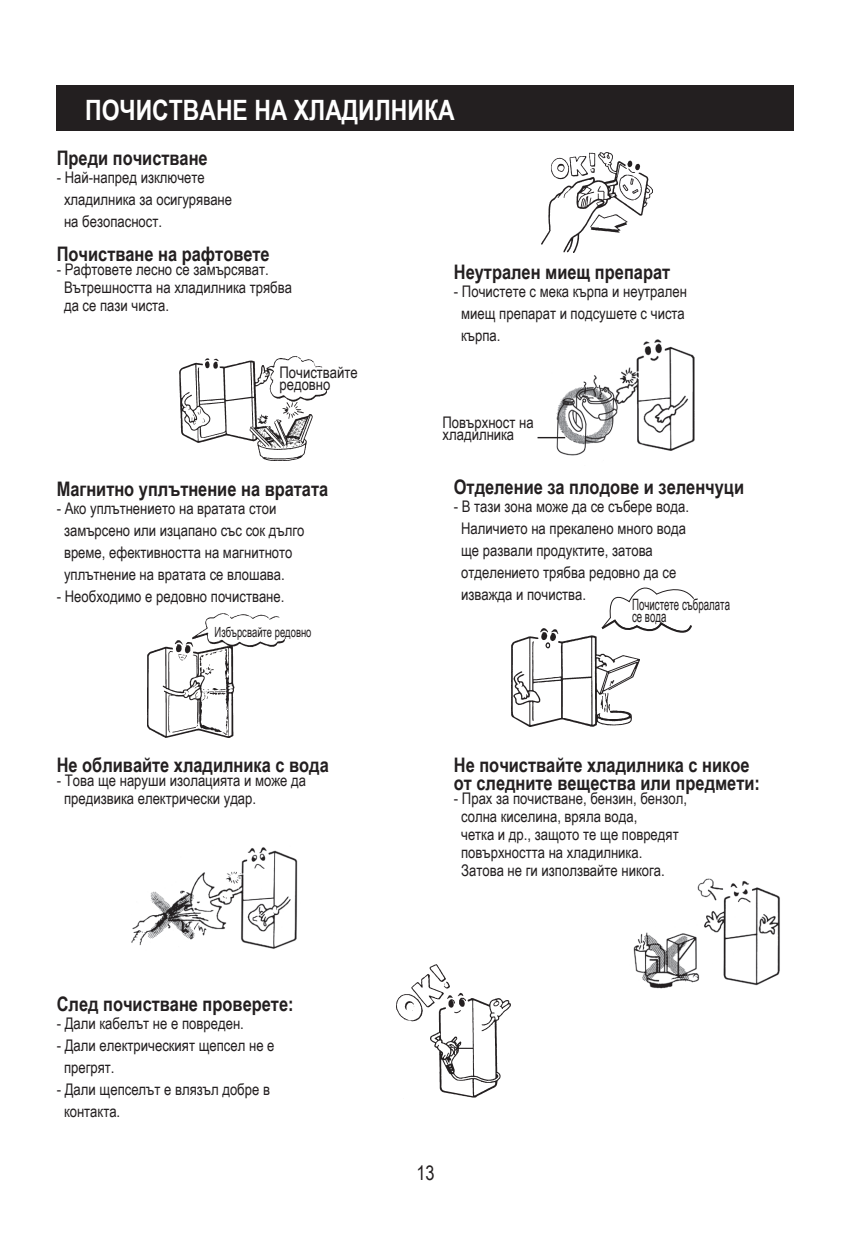
<style>
.page{position:relative;width:851px;height:1248px;background:#fff}
.page>*{position:absolute;margin:0;border:0;box-sizing:border-box;transform-origin:0 0}
.t1{font:700 28px "Arial Narrow";color:#fff}
.t2{font:700 20px/18px "Arial Narrow";color:#231f20}
.t3{font:20px "Arial Narrow";color:#231f20}
.t4{font:16px/22px "Arial Narrow";color:#231f20}
.t5{font:15.6px/11.8px "Arial Narrow";color:#231f20;scale:.75 1}
.t6{font:14px "Arial Narrow";color:#231f20;scale:.82 1}
</style>
<div class="page">
<img style="left:633px;top:878px;width:147px;height:111px">
<img style="left:147px;top:613px;width:137px;height:124px">
<img style="left:546px;top:339px;width:149px;height:117px">
<div style="left:57px;top:85px;width:737px;height:45px;background:#231f20"></div>
<img style="left:541px;top:152px;width:111px;height:101px">
<img style="left:131px;top:847px;width:167px;height:102px">
<img style="left:397px;top:964px;width:113px;height:134px">
<img style="left:180px;top:357px;width:146px;height:103px">
<svg style="left:537px;top:437px;width:28px;height:1px"></svg>
<img style="left:511px;top:628px;width:128px;height:98px">
<svg style="left:597px;top:587px;width:97px;height:53px"></svg>
<h1 class="t1" style="left:85px;top:89px;width:371px">ПОЧИСТВАНЕ НА ХЛАДИЛНИКА</h1>
<p class="t2" style="left:57px;top:147px;width:152px">Преди почистване</p>
<p class="t4" style="left:64px;top:166px;width:170px;text-indent:-7px">- Най-напред изключете хладилника за осигуряване на безопасност.</p>
<p class="t2" style="left:57px;top:243px;width:214px">Почистване на рафтовете</p>
<p class="t4" style="left:64px;top:260px;width:229px;line-height:18px;text-indent:-7px">- Рафтовете лесно се замърсяват.<br>Вътрешността на хладилника трябва да се пази чиста.</p>
<p class="t2" style="left:454px;top:262px;width:218px">Неутрален миещ препарат</p>
<p class="t4" style="left:461px;top:280px;width:227px;text-indent:-7px">- Почистете с мека кърпа и неутрален миещ препарат и подсушете с чиста кърпа.</p>
<p class="t4" style="left:279px;top:366px;width:80px;line-height:12px">Почиствайте редовно</p>
<p class="t2" style="left:57px;top:478px;width:273px">Магнитно уплътнение на вратата</p>
<p class="t4" style="left:64px;top:497px;width:242px;text-indent:-7px">- Ако уплътнението на вратата стои замърсено или изцапано със сок дълго време, ефективността на магнитното уплътнение на вратата се влошава.</p>
<p class="t4" style="left:57px;top:585px;width:229px">- Необходимо е редовно почистване.</p>
<p class="t6" style="left:214px;top:622px;width:120px">Избърсвайте редовно</p>
<p class="t2" style="left:57px;top:754px;width:273px">Не обливайте хладилника с вода</p>
<p class="t4" style="left:64px;top:771px;width:244px;line-height:18px;text-indent:-7px">- Това ще наруши изолацията и може да предизвика електрически удар.</p>
<p class="t2" style="left:57px;top:993px;width:238px">След почистване проверете:</p>
<p class="t4" style="left:57px;top:1011px;width:189px">- Дали кабелът не е повреден.</p>
<p class="t4" style="left:64px;top:1033px;width:212px;text-indent:-7px">- Дали електрическият щепсел не е прегрят.</p>
<p class="t4" style="left:64px;top:1077px;width:207px;text-indent:-7px">- Дали щепселът е влязъл добре в контакта.</p>
<p class="t4" style="left:442px;top:415px;width:93px;line-height:12px">Повърхност на хладилника</p>
<p class="t2" style="left:454px;top:476px;width:292px">Отделение за плодове и зеленчуци</p>
<p class="t4" style="left:461px;top:495px;width:229px;text-indent:-7px">- В тази зона може да се събере вода.<br>Наличието на прекалено много вода ще развали продуктите, затова отделението трябва редовно да се изважда и почиства.</p>
<p class="t5" style="left:632px;top:598px;width:132px">Почистете събралата се вода</p>
<p class="t2" style="left:454px;top:754px;width:307px">Не почиствайте хладилника с никое от следните вещества или предмети:</p>
<p class="t4" style="left:461px;top:789px;width:227px;line-height:18px;text-indent:-7px">- Прах за почистване, бензин, бензол, солна киселина, вряла вода,<br>четка и др., защото те ще повредят повърхността на хладилника.<br>Затова не ги използвайте никога.</p>
<p class="t3" style="left:416px;top:1158px;width:9px">13</p>
</div>
